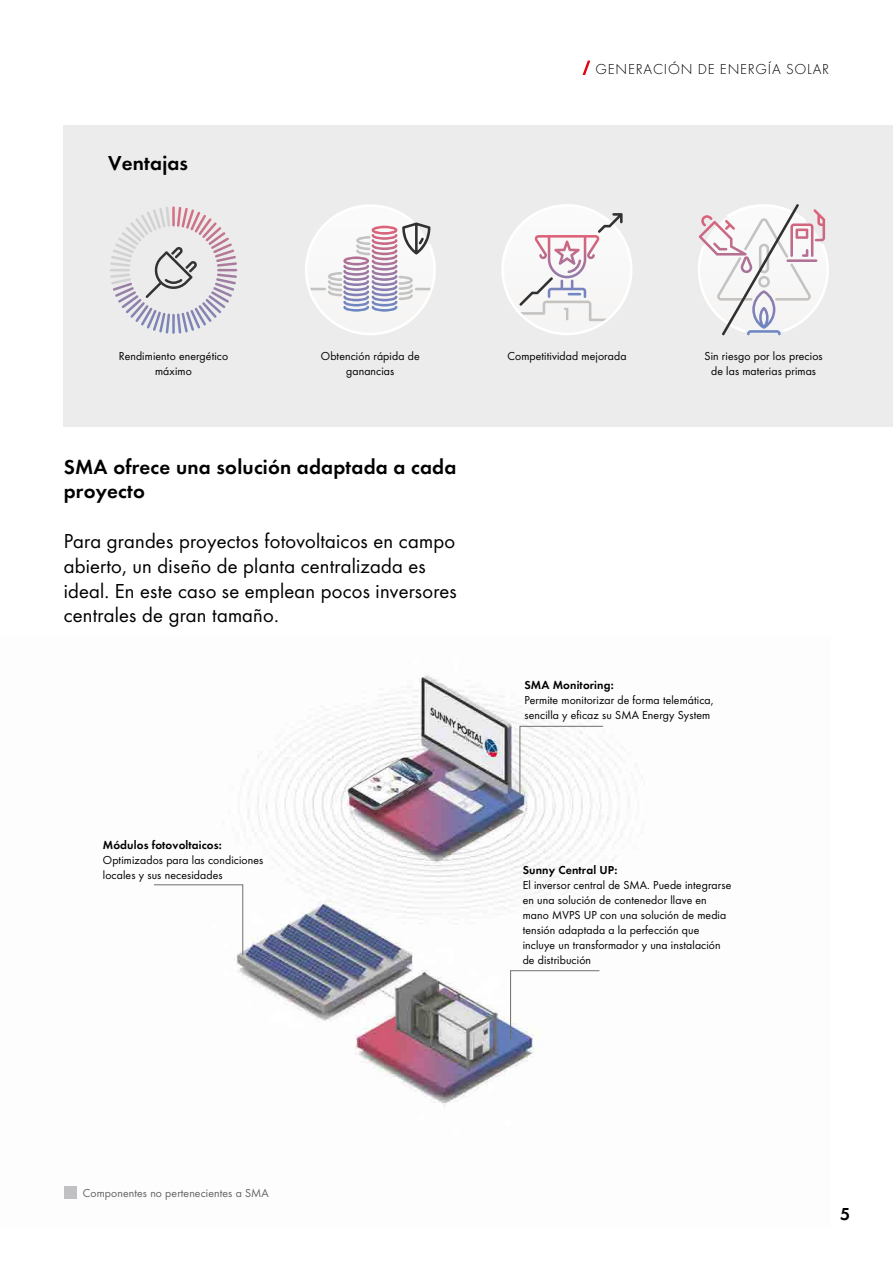
<style>
.page{position:relative;width:893px;height:1263px;background:#fff}
.page>*{position:absolute;margin:0;border:0;box-sizing:border-box;transform-origin:0 0}
.t1{font:21px/24.8px "SMA Futura Global";letter-spacing:.01em;color:#000}
.t2{font:600 21px/24.8px "SMA Futura Global";letter-spacing:.01em;color:#000}
.t3{font:600 18px "SMA Futura Global";color:#000}
.t4{font:15px "SMA Futura Global Light";letter-spacing:.05em;color:#000}
.t5{font:12px/15px "SMA Futura Global";letter-spacing:.01em;color:#000;text-align:center}
.t6{font:600 12px "SMA Futura Global";letter-spacing:.01em;color:#000}
.t7{font:12px "SMA Futura Global";letter-spacing:.01em;color:#636362}
</style>
<div class="page">
<div style="left:64px;top:125px;width:829px;height:302px;background:#ececed"></div>
<img style="left:234px;top:676px;width:395px;height:431px">
<svg style="left:583px;top:61px;width:7px;height:14px"></svg>
<svg style="left:110px;top:206px;width:127px;height:92px"></svg>
<svg style="left:501px;top:204px;width:131px;height:131px"></svg>
<svg style="left:519px;top:726px;width:85px;height:71px"></svg>
<svg style="left:510px;top:970px;width:90px;height:70px"></svg>
<svg style="left:154px;top:884px;width:89px;height:72px"></svg>
<svg style="left:305px;top:204px;width:131px;height:131px"></svg>
<div style="left:64px;top:1186px;width:13px;height:13px;background:#c1c0c2"></div>
<svg style="left:698px;top:204px;width:131px;height:131px"></svg>
<h1 class="t2" style="left:108px;top:151px;width:82px">Ventajas</h1>
<p class="t4" style="left:596px;top:60px;width:235px">GENERACIÓN DE ENERGÍA SOLAR</p>
<p class="t5" style="left:119px;top:348px;width:111px">Rendimiento energético máximo</p>
<p class="t5" style="left:321px;top:348px;width:100px">Obtención rápida de ganancias</p>
<p class="t5" style="left:507px;top:348px;width:121px">Competitividad mejorada</p>
<p class="t5" style="left:704px;top:348px;width:120px">Sin riesgo por los precios de las materias primas</p>
<h1 class="t2" style="left:64px;top:454px;width:394px">SMA ofrece una solución adaptada a cada proyecto</h1>
<h1 class="t1" style="left:64px;top:528px;width:395px">Para grandes proyectos fotovoltaicos en campo abierto, un diseño de planta centralizada es ideal. En este caso se emplean pocos inversores centrales de gran tamaño.</h1>
<p class="t6" style="left:524px;top:678px;width:91px">SMA Monitoring:</p>
<p class="t5" style="left:524px;top:693px;width:191px;text-align:left">Permite monitorizar de forma telemática, sencilla y eficaz su SMA Energy System</p>
<p class="t6" style="left:103px;top:838px;width:120px">Módulos fotovoltaicos:</p>
<p class="t5" style="left:103px;top:852px;width:162px;text-align:left">Optimizados para las condiciones locales y sus necesidades</p>
<p class="t6" style="left:523px;top:863px;width:96px">Sunny Central UP:</p>
<p class="t5" style="left:523px;top:878px;width:210px;text-align:left">El inversor central de SMA. Puede integrarse en una solución de contenedor llave en mano MVPS UP con una solución de media tensión adaptada a la perfección que incluye un transformador y una instalación de distribución</p>
<p class="t7" style="left:83px;top:1186px;width:188px">Componentes no pertenecientes a SMA</p>
<h2 class="t3" style="left:840px;top:1204px;width:12px">5</h2>
</div>
